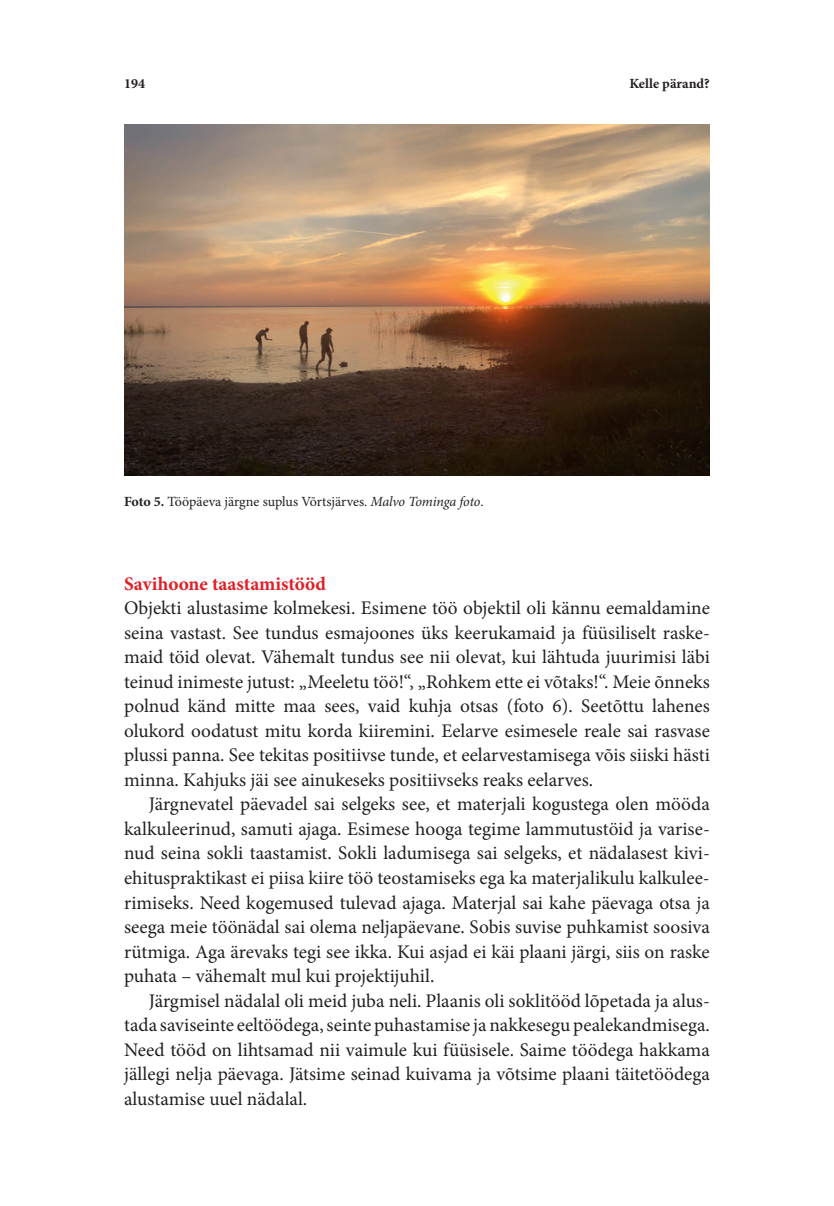
<style>
.page{position:relative;width:834px;height:1206px;background:#fff}
.page>*{position:absolute;margin:0;border:0;box-sizing:border-box;transform-origin:0 0}
.t1{font:19.25px/24.5px "Minion Pro";color:#231f20;text-align:justify}
.t2{font:700 19.25px "Minion Pro";color:#e01f26}
.t3{font:14px "Minion Pro";letter-spacing:-.005em;color:#231f20}
.t4{font:700 14px "Minion Pro";color:#231f20}
.s1{font-weight:700}
.s2{font-style:italic}
</style>
<div class="page">
<img style="left:124px;top:124px;width:585px;height:352px">
<p class="t4" style="left:124px;top:74px;width:22px">194</p>
<p class="t4" style="left:629px;top:74px;width:82px">Kelle pärand?</p>
<p class="t3" style="left:124px;top:492px;width:361px"><span class="s1">Foto 5.</span> Tööpäeva järgne suplus Võrtsjärves. <span class="s2">Malvo Tominga foto</span>.</p>
<p class="t2" style="left:124px;top:570px;width:203px">Savihoone taastamistööd</p>
<p class="t1" style="left:124px;top:596px;width:587px">Objekti alustasime kolmekesi. Esimene töö objektil oli kännu eemaldamine seina vastast. See tundus esmajoones üks keerukamaid ja füüsiliselt raske&shy;maid töid olevat. Vähemalt tundus see nii olevat, kui lähtuda juurimisi läbi teinud inimeste jutust: „Meeletu töö!“, „Rohkem ette ei võtaks!“. Meie õnneks polnud känd mitte maa sees, vaid kuhja otsas (foto 6). Seetõttu lahenes olukord oodatust mitu korda kiiremini. Eelarve esimesele reale sai rasvase plussi panna. See tekitas positiivse tunde, et eelarvestamisega võis siiski hästi minna. Kahjuks jäi see ainukeseks positiivseks reaks eelarves.</p>
<p class="t1" style="left:124px;top:792px;width:587px;text-indent:25px">Järgnevatel päevadel sai selgeks see, et materjali kogustega olen mööda kalkuleerinud, samuti ajaga. Esimese hooga tegime lammutustöid ja varise&shy;nud seina sokli taastamist. Sokli ladumisega sai selgeks, et nädalasest kivi&shy;ehituspraktikast ei piisa kiire töö teostamiseks ega ka materjalikulu kalkulee&shy;rimiseks. Need kogemused tulevad ajaga. Materjal sai kahe päevaga otsa ja seega meie töönädal sai olema neljapäevane. Sobis suvise puhkamist soosiva rütmiga. Aga ärevaks tegi see ikka. Kui asjad ei käi plaani järgi, siis on raske puhata – vähemalt mul kui projektijuhil.</p>
<p class="t1" style="left:124px;top:988px;width:587px;text-indent:25px">Järgmisel nädalal oli meid juba neli. Plaanis oli soklitööd lõpetada ja alus&shy;tada saviseinte eeltöödega, seinte puhastamise ja nakkesegu pealekandmisega.<br>Need tööd on lihtsamad nii vaimule kui füüsisele. Saime töödega hakkama jällegi nelja päevaga. Jätsime seinad kuivama ja võtsime plaani täitetöödega alustamise uuel nädalal.</p>
</div>
